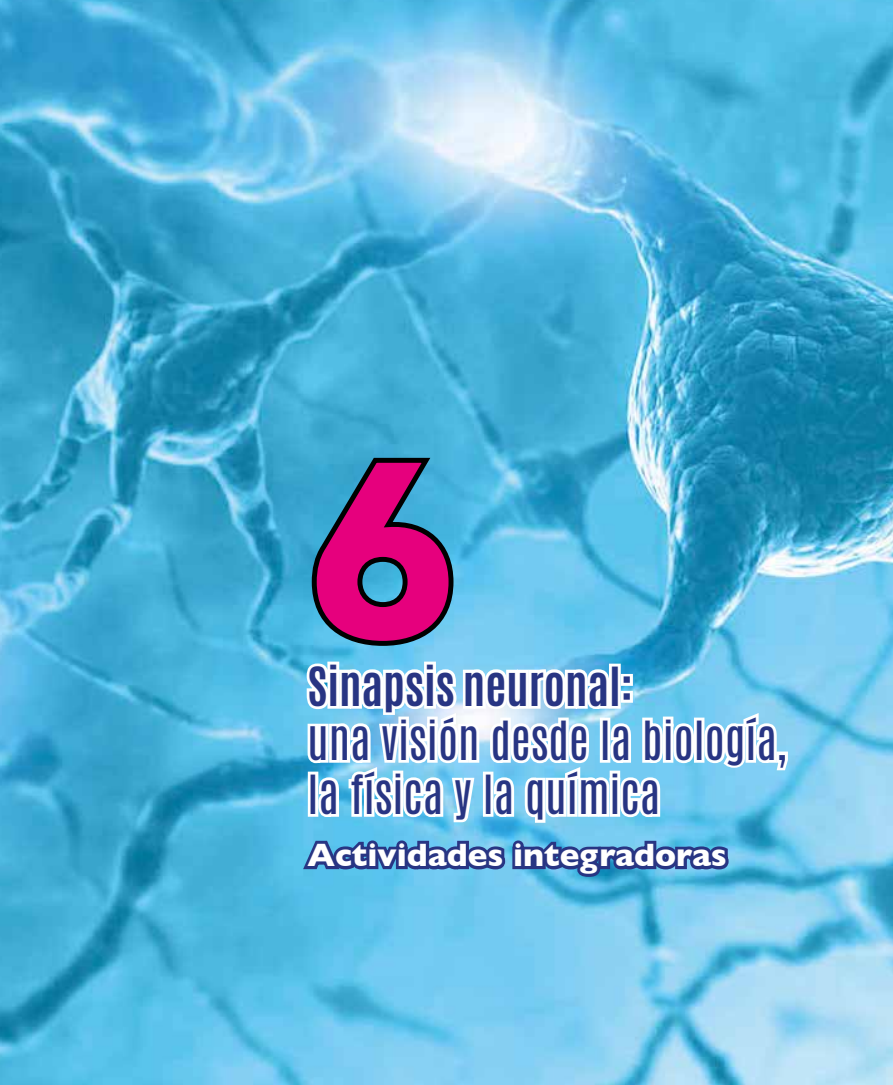
<style>
.page{position:relative;width:893px;height:1085px;background:#fff}
.page>*{position:absolute;margin:0;border:0;box-sizing:border-box;transform-origin:0 0}
.t1{font:45px/54px "Antonio";color:#283583}
.t2{font:700 45px "Antonio";color:#283583}
.t3{font:700 33px "Gill Sans";color:#fff}
</style>
<div class="page">
<img style="left:0;top:0;width:893px;height:1084px">
<svg style="left:299px;top:658px;width:492px;height:262px"></svg>
<svg style="left:309px;top:453px;width:147px;height:195px;background:#874893"></svg>
<p class="t2" style="left:308px;top:652px;width:327px">Sinapsis neuronal:</p>
<p class="t1" style="left:308px;top:713px;width:481px">una visión desde la biología, la física y la química</p>
<p class="t3" style="left:308px;top:828px;width:421px">Actividades integradoras</p>
</div>
